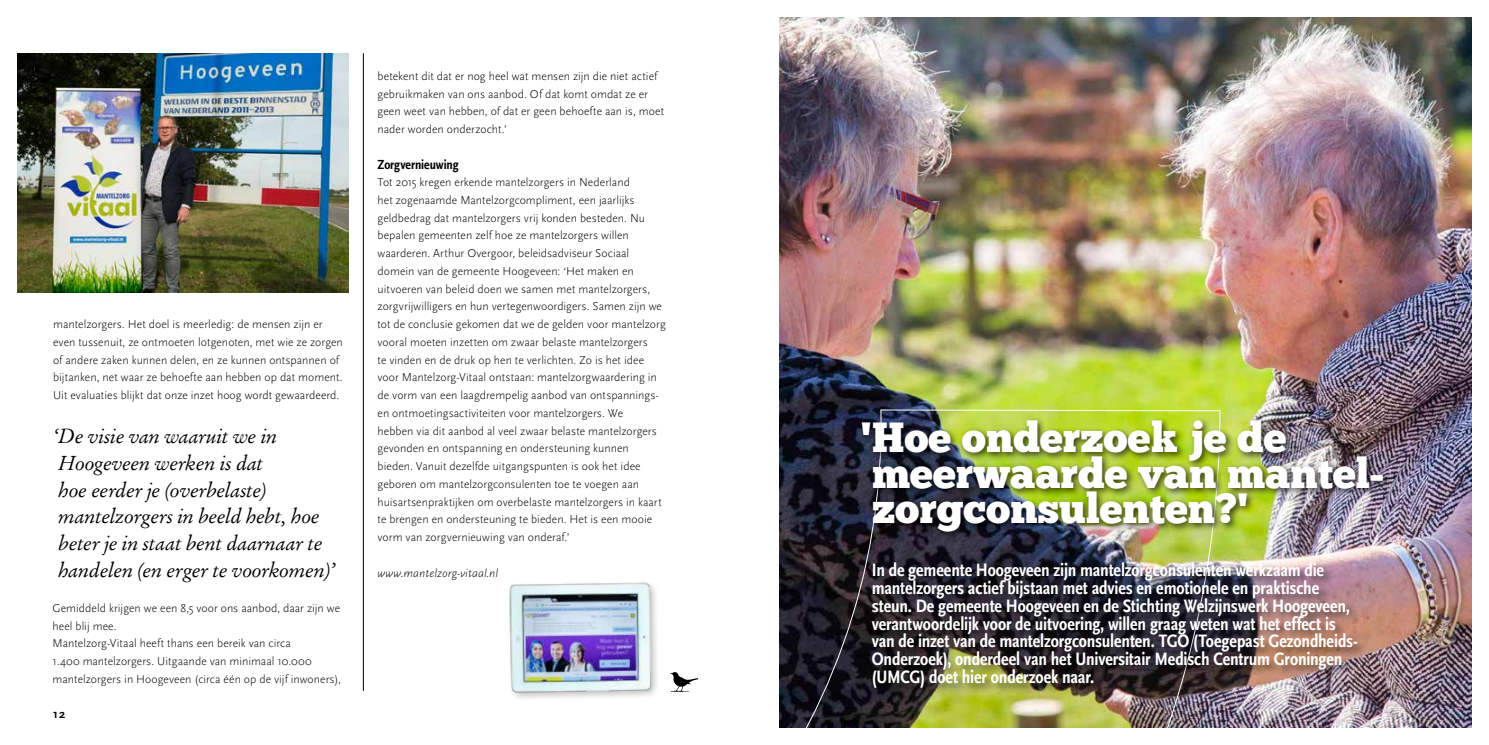
<style>
.page{position:relative;width:1489px;height:745px;background:#fff}
.page>*{position:absolute;margin:0;border:0;box-sizing:border-box;transform-origin:0 0}
.t1{font:42.12px/35.5px "Chunk Five";color:#fff}
.t2{font:italic 20px/26.6px "Stempel Garamond";letter-spacing:-.02em;color:#000}
.t3{font:700 18.75px/17.8px "Scala Sans Cond";letter-spacing:-.01em;color:#fff}
.t4{font:700 13.75px "Scala Sans Cond";letter-spacing:-.005em;color:#000}
.t5{font:700 12.5px "Scala Sans";color:#000}
.t6{font:300 11.88px/17.8px "Scala Sans";letter-spacing:.005em;color:#000}
.t7{font:italic 300 11.88px "Scala Sans";letter-spacing:.005em;color:#000}
</style>
<div class="page">
<hr style="left:363px;top:53px;width:1px;height:637px;background:#000">
<img style="left:18px;top:53px;width:330px;height:239px">
<svg style="left:670px;top:672px;width:28px;height:19px"></svg>
<img style="left:780px;top:18px;width:690px;height:708px">
<img style="left:779px;top:409px;width:441px;height:319px">
<div style="left:870px;top:560px;width:498px;height:139px;background:#000;opacity:.5"></div>
<div style="left:858px;top:416px;width:534px;height:124px;background:#000;opacity:.72"></div>
<div style="left:506px;top:578px;width:154px;height:122px;background:#000;opacity:.25"></div>
<img style="left:506px;top:578px;width:151px;height:116px">
<p class="t6" style="left:53px;top:315px;width:291px">mantelzorgers. Het doel is meerledig: de mensen zijn er even tussenuit, ze ontmoeten lotgenoten, met wie ze zorgen of andere zaken kunnen delen, en ze kunnen ontspannen of bijtanken, net waar ze behoefte aan hebben op dat moment.<br>Uit evaluaties blijkt dat onze inzet hoog wordt gewaardeerd.</p>
<h2 class="t2" style="left:53px;top:423px;width:283px">‘De visie van waaruit we in<br>Hoogeveen werken is dat<br>hoe eerder je (overbelaste) mantelzorgers in beeld hebt, hoe beter je in staat bent daarnaar te handelen (en erger te voorkomen)’</h2>
<p class="t6" style="left:53px;top:599px;width:290px">Gemiddeld krijgen we een 8,5 voor ons aanbod, daar zijn we heel blij mee.<br>Mantelzorg-Vitaal heeft thans een bereik van circa<br>1.400 mantelzorgers. Uitgaande van minimaal 10.000 mantelzorgers in Hoogeveen (circa één op de vijf inwoners),</p>
<p class="t5" style="left:53px;top:707px;width:14px">12</p>
<p class="t6" style="left:377px;top:67px;width:288px">betekent dit dat er nog heel wat mensen zijn die niet actief gebruikmaken van ons aanbod. Of dat komt omdat ze er geen weet van hebben, of dat er geen behoefte aan is, moet nader worden onderzocht.’</p>
<p class="t4" style="left:377px;top:156px;width:83px">Zorgvernieuwing</p>
<p class="t6" style="left:377px;top:173px;width:290px">Tot 2015 kregen erkende mantelzorgers in Nederland<br>het zogenaamde Mantelzorgcompliment, een jaarlijks geldbedrag dat mantelzorgers vrij konden besteden. Nu bepalen gemeenten zelf hoe ze mantelzorgers willen waarderen. Arthur Overgoor, beleidsadviseur Sociaal domein van de gemeente Hoogeveen: ‘Het maken en uitvoeren van beleid doen we samen met mantelzorgers, zorgvrijwilligers en hun vertegenwoordigers. Samen zijn we tot de conclusie gekomen dat we de gelden voor mantelzorg vooral moeten inzetten om zwaar belaste mantelzorgers<br>te vinden en de druk op hen te verlichten. Zo is het idee voor Mantelzorg-Vitaal ontstaan: mantelzorgwaardering in de vorm van een laagdrempelig aanbod van ontspannings&shy;en ontmoetingsactiviteiten voor mantelzorgers. We<br>hebben via dit aanbod al veel zwaar belaste mantelzorgers gevonden en ontspanning en ondersteuning kunnen bieden. Vanuit dezelfde uitgangspunten is ook het idee geboren om mantelzorgconsulenten toe te voegen aan huisartsenpraktijken om overbelaste mantelzorgers in kaart te brengen en ondersteuning te bieden. Het is een mooie vorm van zorgvernieuwing van onderaf.’</p>
<p class="t7" style="left:377px;top:566px;width:122px">www.mantelzorg-vitaal.nl</p>
<h1 class="t1" style="left:860px;top:422px;width:523px">'Hoe onderzoek je de meerwaarde van mantel&shy;zorgconsulenten?'</h1>
<p class="t3" style="left:871px;top:561px;width:486px">In de gemeente Hoogeveen zijn mantelzorgconsulenten werkzaam die mantelzorgers actief bijstaan met advies en emotionele en praktische steun. De gemeente Hoogeveen en de Stichting Welzijnswerk Hoogeveen, verantwoordelijk voor de uitvoering, willen graag weten wat het effect is van de inzet van de mantelzorgconsulenten. TGO (Toegepast Gezondheids-Onderzoek), onderdeel van het Universitair Medisch Centrum Groningen (UMCG) doet hier onderzoek naar.</p>
</div>
